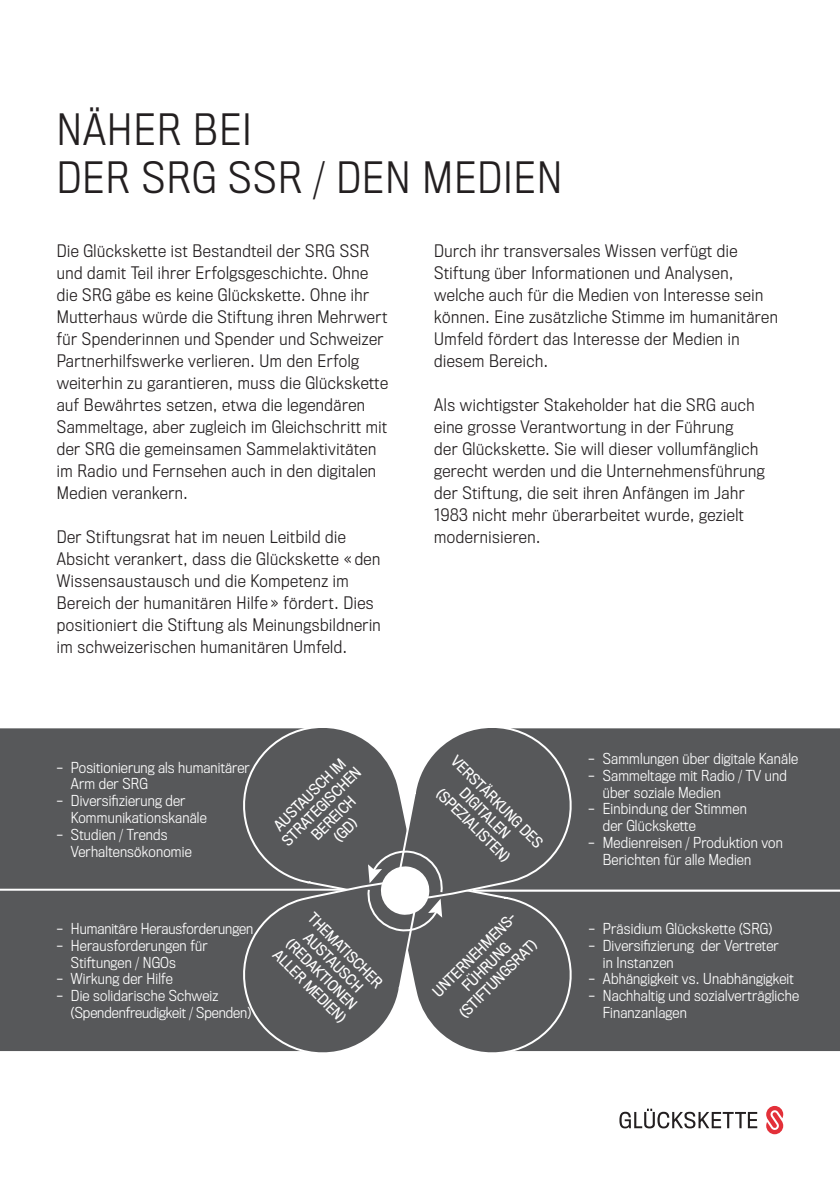
<style>
.page{position:relative;width:840px;height:1191px;background:#fff}
.page>*{position:absolute;margin:0;border:0;box-sizing:border-box;transform-origin:0 0}
.t1{font:300 40px/48px "Titling Gothic FB Narrow";letter-spacing:.035em;color:#231f20}
.t2{font:300 16px/22px "Titling Gothic FB Narrow";letter-spacing:.035em;color:#231f20}
.t3{font:300 14px/16.8px "Titling Gothic FB Narrow";letter-spacing:.015em;color:#fff}
.t4{font:14px/16.8px "Titling Gothic FB Narrow";color:#fff;text-align:center}
</style>
<div class="page">
<div style="left:0;top:728px;width:233px;height:160px;background:#57585a"></div>
<div style="left:0;top:890px;width:233px;height:161px;background:#57585a"></div>
<div style="left:581px;top:728px;width:258px;height:161px;background:#57585a"></div>
<div style="left:581px;top:891px;width:258px;height:160px;background:#57585a"></div>
<svg style="left:233px;top:728px;width:348px;height:325px;background:#6a6b6d"></svg>
<hr style="left:0;top:888px;width:343px;height:2px;background:#fff">
<hr style="left:472px;top:889px;width:367px;height:2px;background:#fff">
<svg style="left:766px;top:1106px;width:16px;height:28px"></svg>
<svg style="left:619px;top:1108px;width:137px;height:20px"></svg>
<h1 class="t1" style="left:57px;top:107px;width:506px">NÄHER BEI<br>DER SRG SSR / DEN MEDIEN</h1>
<p class="t2" style="left:57px;top:240px;width:332px">Die Glückskette ist Bestandteil der SRG SSR und damit Teil ihrer Erfolgsgeschichte. Ohne die SRG gäbe es keine Glückskette. Ohne ihr Mutterhaus würde die Stiftung ihren Mehrwert für Spenderinnen und Spender und Schweizer Partnerhilfswerke verlieren. Um den Erfolg weiterhin zu garantieren, muss die Glückskette auf Bewährtes setzen, etwa die legendären Sammeltage, aber zugleich im Gleichschritt mit der SRG die gemeinsamen Sammelaktivitäten im Radio und Fernsehen auch in den digitalen Medien verankern.</p>
<p class="t2" style="left:57px;top:526px;width:325px">Der Stiftungsrat hat im neuen Leitbild die Absicht verankert, dass die Glückskette « den Wissensaustausch und die Kompetenz im Bereich der humanitären Hilfe » fördert. Dies positioniert die Stiftung als Meinungsbildnerin im schweizerischen humanitären Umfeld.</p>
<p class="t3" style="left:71px;top:759px;width:180px;text-indent:-14px">– Positionierung als humanitärer<br>Arm der SRG</p>
<p class="t3" style="left:71px;top:792px;width:137px;text-indent:-14px">– Diversifizierung der<br>Kommunikationskanäle</p>
<p class="t3" style="left:71px;top:826px;width:122px;text-indent:-14px">– Studien / Trends<br>Verhaltensökonomie</p>
<p class="t4" style="left:267px;top:825px;width:106px;rotate:-45deg">AUSTAUSCH IM<br>STRATEGISCHEN<br>BEREICH<br>(GD)</p>
<p class="t3" style="left:57px;top:920px;width:198px">– Humanitäre Herausforderungen</p>
<p class="t3" style="left:71px;top:937px;width:138px;text-indent:-14px">– Herausforderungen für<br>Stiftungen / NGOs</p>
<p class="t3" style="left:57px;top:971px;width:117px">– Wirkung der Hilfe</p>
<p class="t3" style="left:71px;top:987px;width:181px;text-indent:-14px">– Die solidarische Schweiz (Spendenfreudigkeit / Spenden)</p>
<p class="t4" style="left:316px;top:910px;width:100px;rotate:45deg">THEMATISCHER<br>AUSTAUSCH (REDAKTIONEN<br>ALLER MEDIEN)</p>
<p class="t2" style="left:434px;top:240px;width:345px">Durch ihr transversales Wissen verfügt die Stiftung über Informationen und Analysen, welche auch für die Medien von Interesse sein können. Eine zusätzliche Stimme im humanitären Umfeld fördert das Interesse der Medien in diesem Bereich.</p>
<p class="t2" style="left:434px;top:394px;width:331px">Als wichtigster Stakeholder hat die SRG auch eine grosse Verantwortung in der Führung<br>der Glückskette. Sie will dieser vollumfänglich gerecht werden und die Unternehmensführung der Stiftung, die seit ihren Anfängen im Jahr 1983 nicht mehr überarbeitet wurde, gezielt modernisieren.</p>
<p class="t4" style="left:459px;top:752px;width:124px;rotate:45deg">VERSTÄRKUNG DES</p>
<p class="t4" style="left:444px;top:785px;width:98px;rotate:45deg">(SPEZIALISTEN)</p>
<p class="t4" style="left:467px;top:785px;width:66px;rotate:45deg">DIGITALEN</p>
<p class="t4" style="left:429px;top:988px;width:114px;rotate:-45deg">UNTERNEHMENS-<br>FÜHRUNG (STIFTUNGSRAT)</p>
<p class="t3" style="left:588px;top:750px;width:211px">– Sammlungen über digitale Kanäle</p>
<p class="t3" style="left:602px;top:767px;width:186px;text-indent:-14px">– Sammeltage mit Radio / TV und über soziale Medien</p>
<p class="t3" style="left:602px;top:801px;width:145px;text-indent:-14px">– Einbindung der Stimmen der Glückskette</p>
<p class="t3" style="left:602px;top:834px;width:181px;text-indent:-14px">– Medienreisen / Produktion von<br>Berichten für alle Medien</p>
<p class="t3" style="left:588px;top:920px;width:185px">– Präsidium Glückskette (SRG)</p>
<p class="t3" style="left:602px;top:937px;width:177px;text-indent:-14px">– Diversifizierung der Vertreter in Instanzen</p>
<p class="t3" style="left:588px;top:971px;width:206px">– Abhängigkeit vs. Unabhängigkeit</p>
<p class="t3" style="left:602px;top:987px;width:197px;text-indent:-14px">– Nachhaltig und sozialverträgliche<br>Finanzanlagen</p>
</div>
